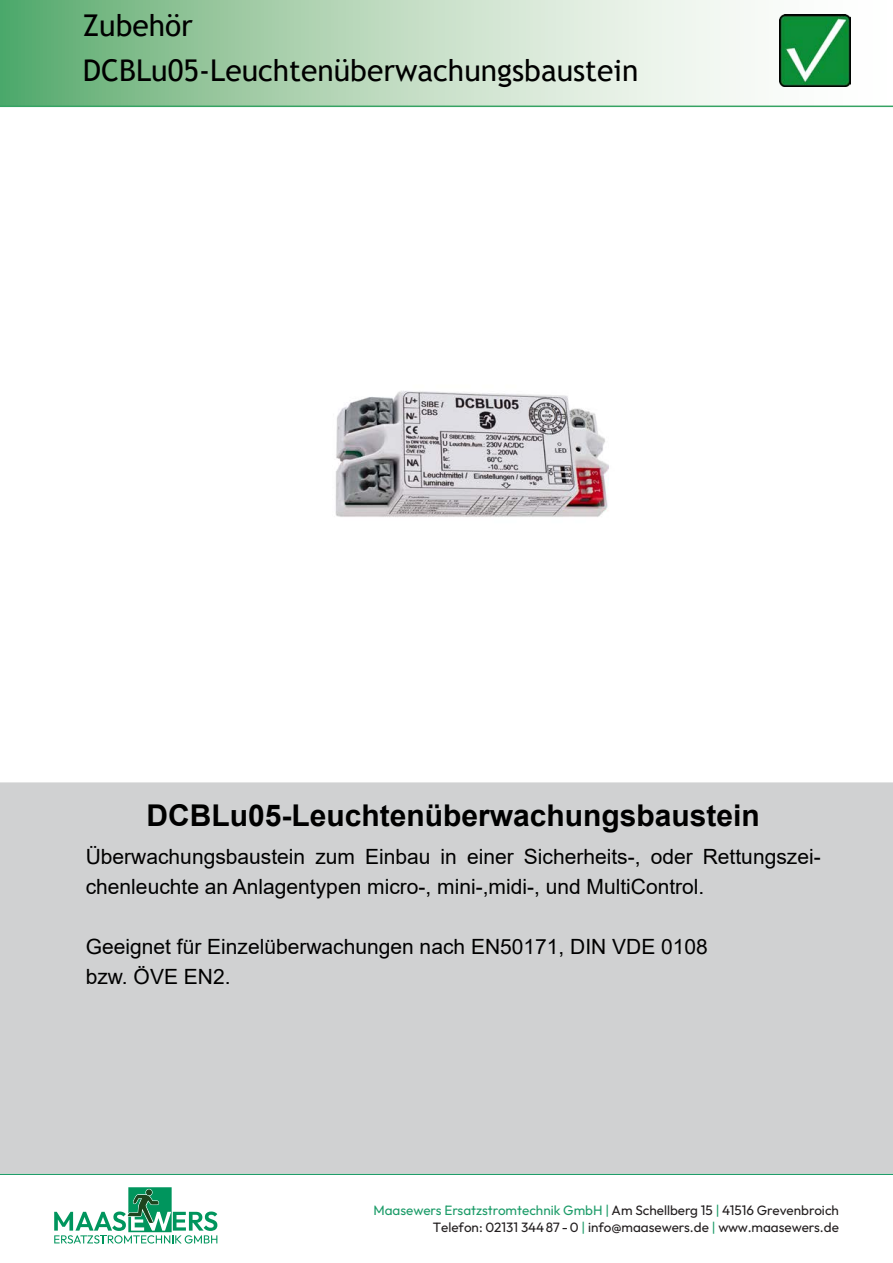
<style>
.page{position:relative;width:893px;height:1263px;background:#fff}
.page>*{position:absolute;margin:0;border:0;box-sizing:border-box;transform-origin:0 0}
.t1{font:30px "Trebuchet MS";color:#000}
.t2{font:700 30px "Arial";color:#000}
.t3{font:21px/30px "Arial";color:#000}
.t4{font:100 13.5px/16.2px "Outfit";color:#231f20;text-align:right}
.t5{font:13.5px/19.5px "Arial";letter-spacing:-.025em;color:#000;text-align:center}
.s1{color:#1d9c69}
</style>
<div class="page">
<svg style="left:54px;top:1187px;width:163px;height:56px"></svg>
<hr style="left:0;top:1173px;width:893px;height:2px;background:#1d9c69">
<svg style="left:0;top:0;width:893px;height:107px"></svg>
<img style="left:779px;top:15px;width:71px;height:71px">
<div style="left:0;top:782px;width:893px;height:391px;background:#d0d1d2"></div>
<img style="left:335px;top:390px;width:274px;height:127px">
<h1 class="t1" style="left:83px;top:7px;width:112px">Zubehör</h1>
<h1 class="t1" style="left:83px;top:52px;width:557px">DCBLu05-Leuchtenüberwachungsbaustein</h1>
<h1 class="t2" style="left:147px;top:794px;width:615px">DCBLu05-Leuchtenüberwachungsbaustein</h1>
<p class="t3" style="left:86px;top:842px;width:736px">Überwachungsbaustein zum Einbau in einer Sicherheits-, oder Rettungszei&shy;chenleuchte an Anlagentypen micro-, mini-,midi-, und MultiControl.</p>
<p class="t3" style="left:86px;top:932px;width:624px">Geeignet für Einzelüberwachungen nach EN50171, DIN VDE 0108 bzw. ÖVE EN2.</p>
<p class="t4" style="left:373px;top:1203px;width:467px"><span class="s1">Maasewers Ersatzstromtechnik GmbH |</span> Am Schellberg 15 <span class="s1">|</span> 41516 Grevenbroich<br>Telefon: 02131 34487-0 <span class="s1">|</span> info@maasewers.de <span class="s1">|</span> www.maasewers.de</p>
<p class="t5" style="left:602px;top:1204px;width:250px">Tel: 02131 34 487-0 | Fax: 02131 34 487-29 info@maasewers.de | www.maasewers.de</p>
</div>
